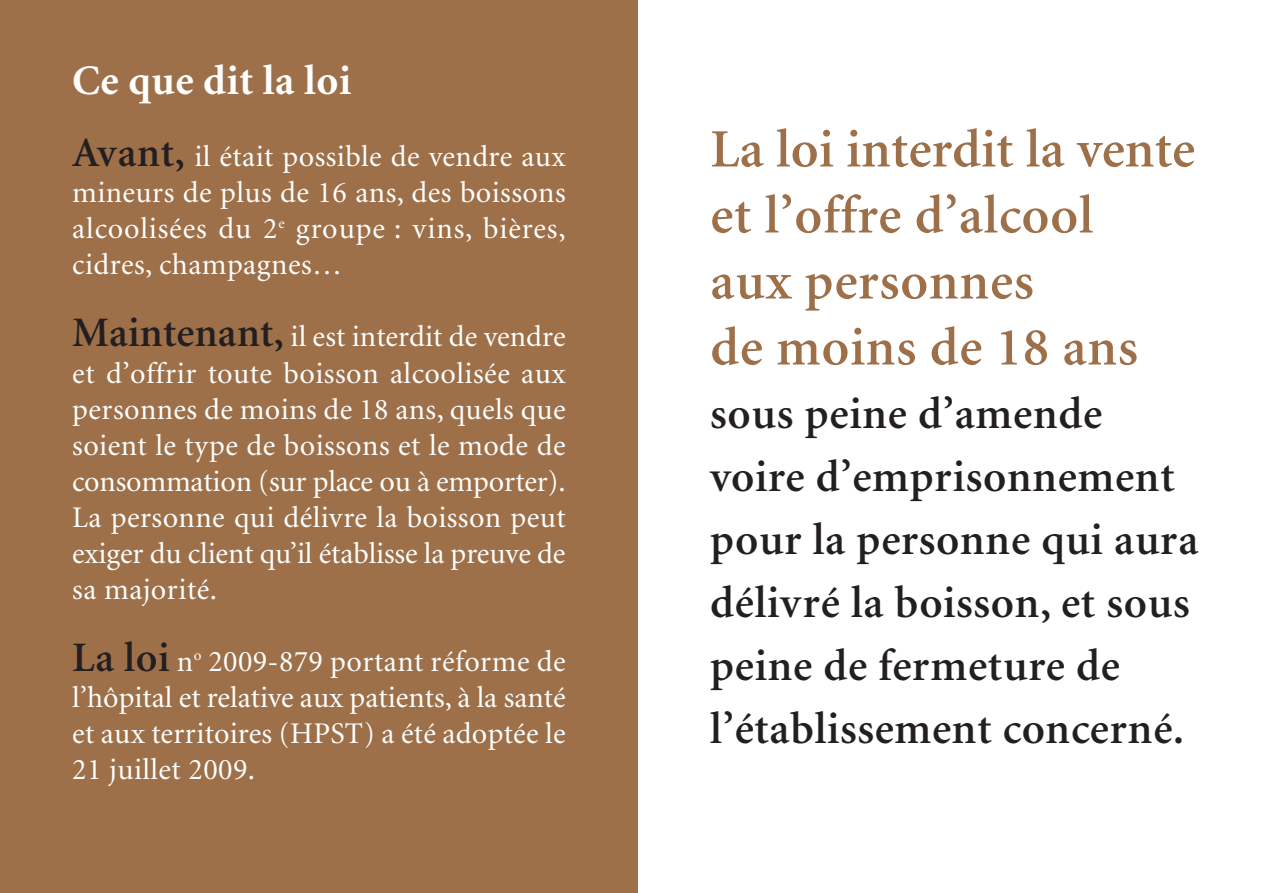
<style>
.page{position:relative;width:1276px;height:893px;background:#fff}
.page>*{position:absolute;margin:0;border:0;box-sizing:border-box;transform-origin:0 0}
.t1{font:600 54px/66px "Minion";letter-spacing:.015em;color:#9d7049}
.t2{font:600 45px/63px "Minion";letter-spacing:.015em;color:#231f20}
.t3{font:700 42px "Minion";letter-spacing:.015em;color:#fff}
.t4{font:30px/36px "Minion";letter-spacing:.015em;color:#fff;text-align:justify}
.s1{font-weight:600;font-size:42px;color:#231f20}
</style>
<div class="page">
<div style="left:0;top:0;width:638px;height:893px;background:#9d7049"></div>
<h3 class="t3" style="left:72px;top:65px;width:280px">Ce que dit la loi</h3>
<p class="t4" style="left:72px;top:141px;width:495px"><span class="s1">Avant,</span> il était possible de vendre aux mineurs de plus de 16 ans, des boissons alcoolisées du 2<sup>e</sup> groupe : vins, bières, cidres, champagnes…</p>
<p class="t4" style="left:72px;top:321px;width:495px"><span class="s1">Maintenant,</span> il est interdit de vendre et d’offrir toute boisson alcoolisée aux personnes de moins de 18 ans, quels que soient le type de boissons et le mode de consommation (sur place ou à emporter).<br>La personne qui délivre la boisson peut exiger du client qu’il établisse la preuve de sa majorité.</p>
<p class="t4" style="left:72px;top:645px;width:495px"><span class="s1">La loi</span> n<sup>o</sup> 2009-879 portant réforme de l’hôpital et relative aux patients, à la santé et aux territoires (HPST) a été adoptée le 21 juillet 2009.</p>
<h1 class="t1" style="left:710px;top:121px;width:486px">La loi interdit la vente et l’offre d’alcool<br>aux personnes<br>de moins de 18 ans</h1>
<h2 class="t2" style="left:710px;top:385px;width:490px">sous peine d’amende voire d’emprisonnement pour la personne qui aura délivré la boisson, et sous peine de fermeture de l’établissement concerné.</h2>
</div>
